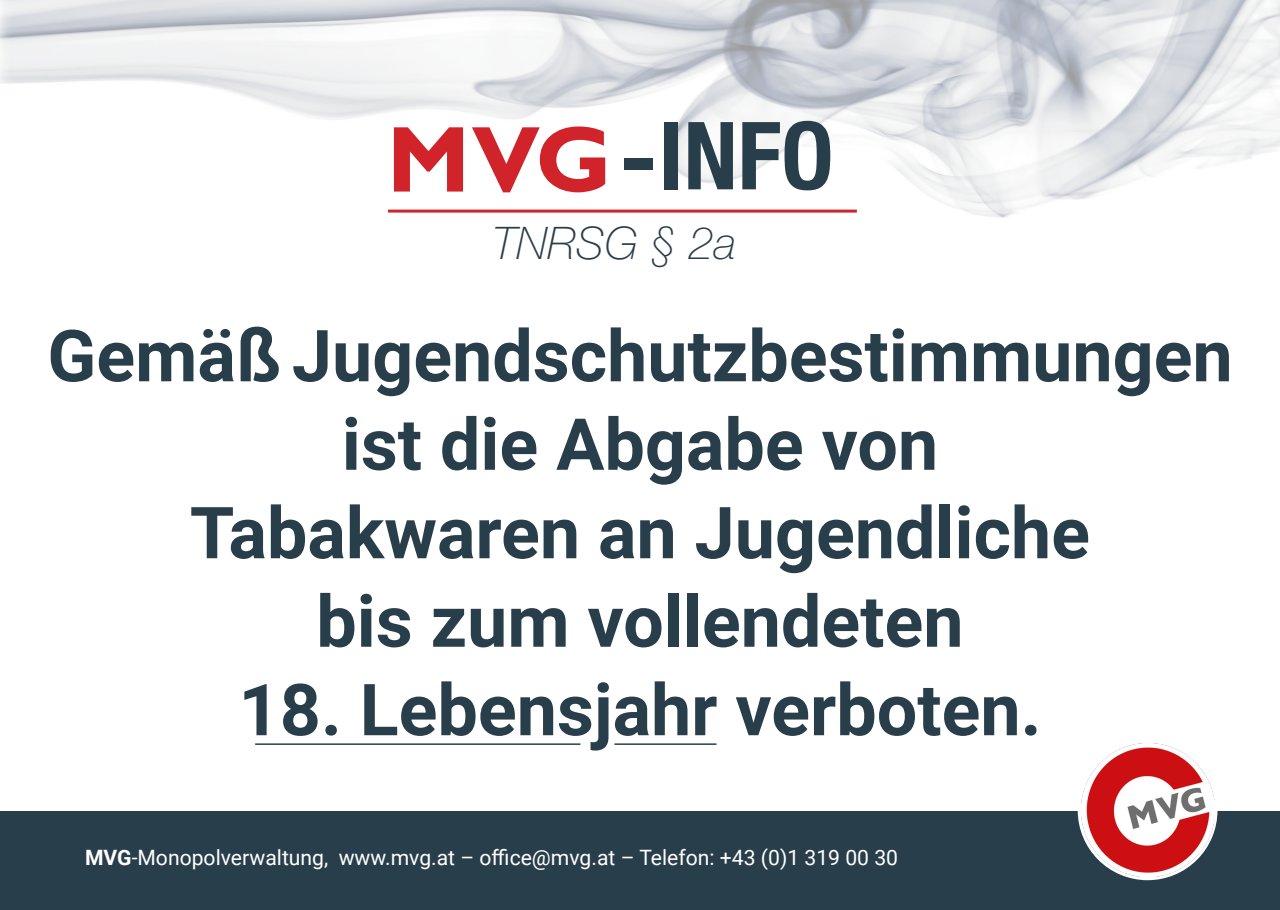
<style>
.page{position:relative;width:1280px;height:910px;background:#fff}
.page>*{position:absolute;margin:0;border:0;box-sizing:border-box;transform-origin:0 0}
.t1{font:700 condensed 94.2px "Helvetica Neue";color:#293e4b}
.t2{font:700 71.85px/88.5px "Roboto";color:#293e4b;text-align:center}
.t3{font:italic 100 45px "Helvetica Neue LT Std";letter-spacing:.005em;color:#293e4b}
.t4{font:21.15px "Roboto";color:#fff}
.s1{font-family:"Gill Sans";font-stretch:normal;color:#d1232a}
.s2{font-family:"Helvetica Neue LT Std";font-stretch:normal}
.s3{font-weight:700}
</style>
<div class="page">
<img style="left:0;top:0;width:1280px;height:218px">
<hr style="left:388px;top:210px;width:469px;height:3px;background:#d1232a">
<div style="left:0;top:812px;width:1280px;height:98px;background:#293e4b"></div>
<img style="left:1081px;top:743px;width:133px;height:133px">
<hr style="left:255px;top:743px;width:325px;height:2px;background:#293e4b">
<hr style="left:614px;top:743px;width:102px;height:2px;background:#293e4b">
<h1 class="t1" style="left:387px;top:78px;width:448px"><span class="s1">MVG</span><span class="s2">-</span>INFO</h1>
<p class="t3" style="left:493px;top:217px;width:245px">TNRSG § 2a</p>
<p class="t2" style="left:47px;top:309px;width:1187px">Gemäß Jugendschutzbestimmungen ist die Abgabe von<br>Tabakwaren an Jugendliche<br>bis zum vollendeten</p>
<p class="t2" style="left:239px;top:663px;width:804px">18. Lebensjahr verboten.</p>
<p class="t4" style="left:85px;top:842px;width:815px"><span class="s3">MVG</span>-Monopolverwaltung, www.mvg.at – office@mvg.at – Telefon: +43 (0)1 319 00 30</p>
</div>
